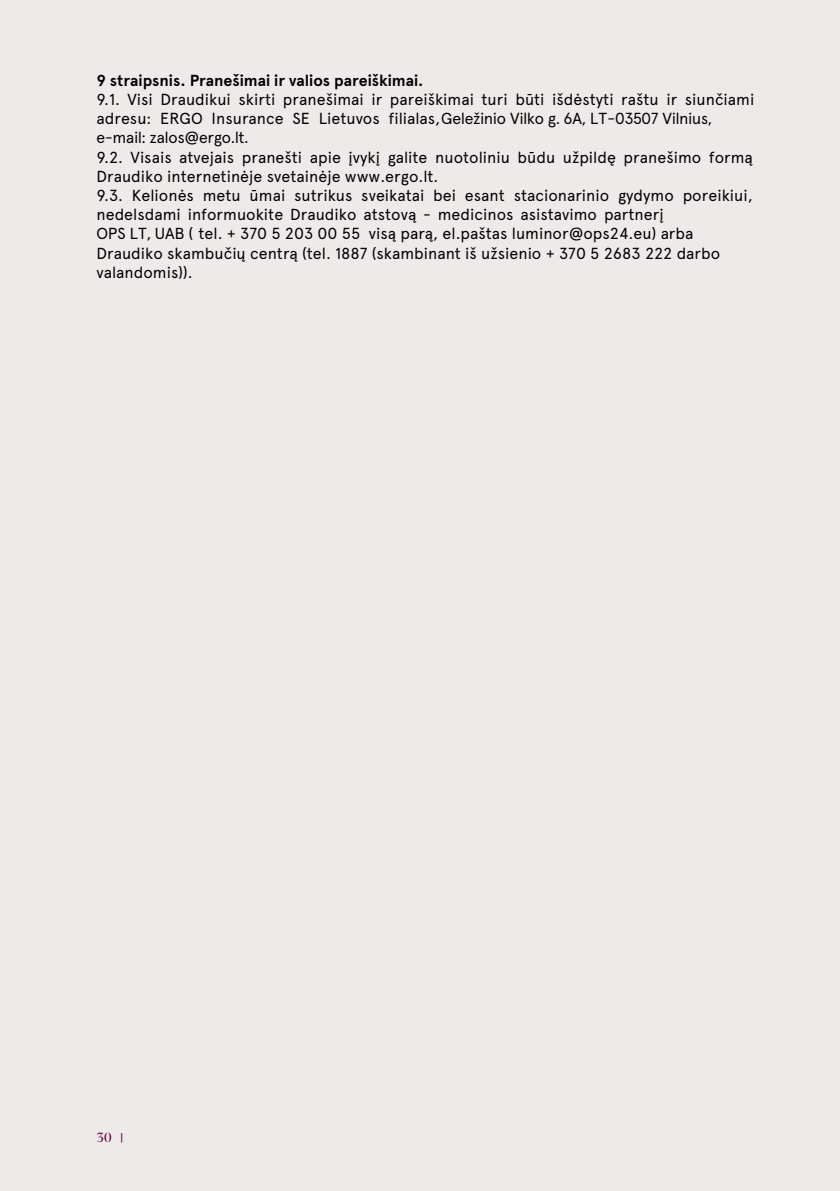
<style>
.page{position:relative;width:840px;height:1191px;background:#fff}
.page>*{position:absolute;margin:0;border:0;box-sizing:border-box;transform-origin:0 0}
.t1{font:16px/19.2px "Apercu Pro";color:#000}
.t2{font:700 16px "Apercu Pro";color:#000}
.t3{font:12px "Bery Roman";color:#69043b}
.s1{font-style:inherit}
.s2{font-family:"Apercu Pro"}
</style>
<div class="page">
<div style="left:0;top:0;width:839px;height:1191px;background:#eeeae9"></div>
<p class="t2" style="left:96px;top:68px;width:328px">9 straipsnis. Pranešimai ir valios pareiškimai.</p>
<p class="t1" style="left:96px;top:89px;width:659px">9.1. Visi Draudikui skirti pranešimai ir pareiškimai turi būti išdėstyti raštu ir siunčiami adresu: ERGO Insurance SE Lietuvos filialas,<span class="s1">Geležinio Vilko g. 6A, LT-03507 Vilnius, e-mail: zalos@ergo.lt.</span></p>
<p class="t1" style="left:96px;top:146px;width:657px">9.2. Visais atvejais pranešti apie įvykį galite nuotoliniu būdu užpildę pranešimo formą Draudiko internetinėje svetainėje www.ergo.lt.<br>9.3. Kelionės metu ūmai sutrikus sveikatai bei esant stacionarinio gydymo poreikiui, nedelsdami informuokite Draudiko atstovą - medicinos asistavimo partnerį<br><span class="s1">OPS LT, UAB</span> ( tel. + 370 5 203 00 55 visą parą, el.paštas luminor@ops24.eu) arba Draudiko skambučių centrą (tel. 1887 (skambinant iš užsienio + 370 5 2683 222 darbo valandomis)).</p>
<p class="t3" style="left:96px;top:1129px;width:29px">30 <span class="s2">|</span></p>
</div>
